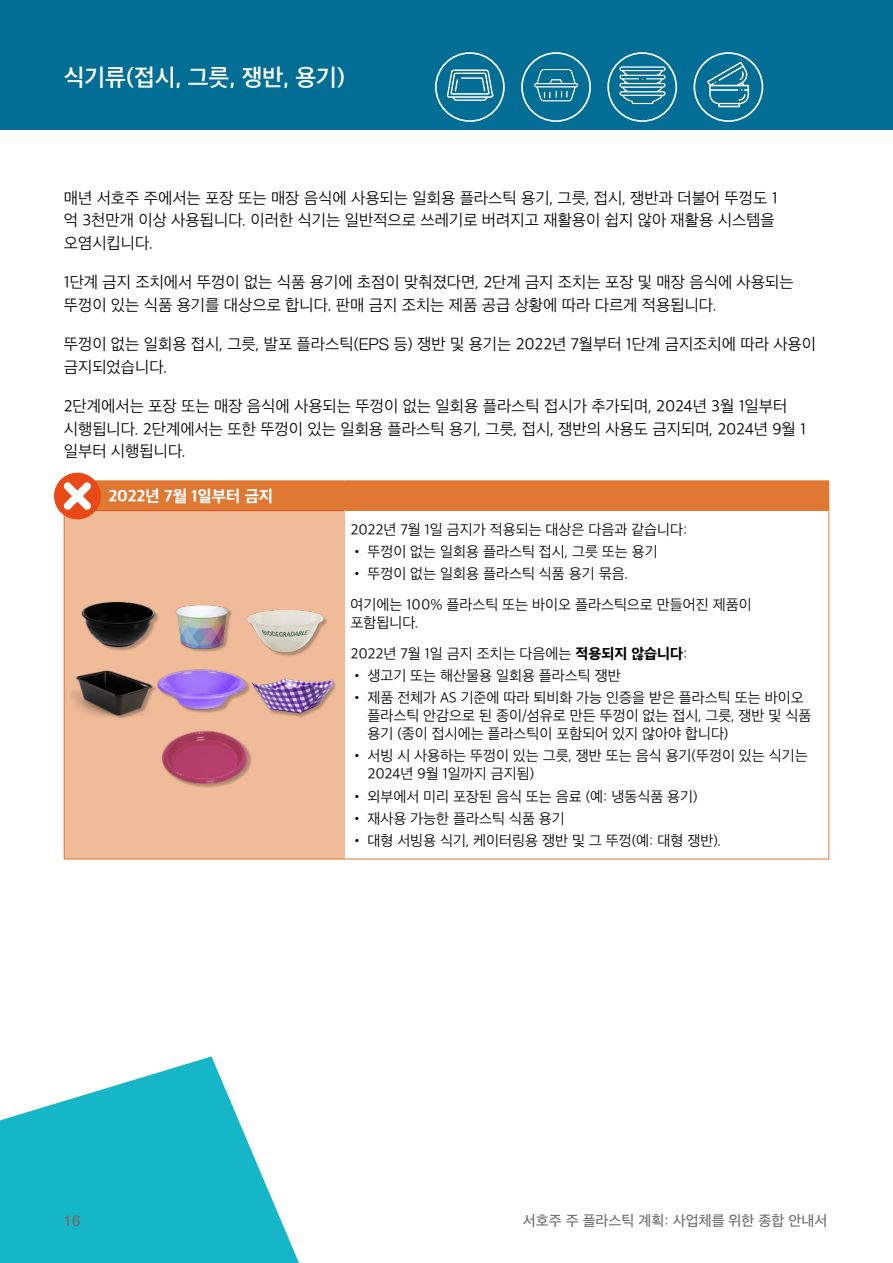
<style>
.page{position:relative;width:893px;height:1263px;background:#fff}
.page>*{position:absolute;margin:0;border:0;box-sizing:border-box;transform-origin:0 0}
.t1{font:600 24px "Apple SD Gothic Neo";color:#fff}
.t2{font:300 16.5px/22.5px "Apple SD Gothic Neo";color:#000}
.t3{font:800 16.5px "Apple SD Gothic Neo";color:#fff}
.t4{font:300 15px/18px "Apple SD Gothic Neo";color:#000}
.t5{font:500 15px "Apple SD Gothic Neo";color:#706f6f}
.t6{font:500 15px "Helvetica Neue LT Std";color:#706f6f}
.s1{font-family:"Helvetica Neue LT Std"}
.s2{font-weight:800}
</style>
<div class="page">
<div style="left:0;top:0;width:893px;height:130px;background:#026e95"></div>
<div style="left:64px;top:481px;width:765px;height:29px;background:#df7833"></div>
<div style="left:64px;top:510px;width:280px;height:349px;background:#efbb99"></div>
<hr style="left:64px;top:480px;width:280px;height:1px;background:#df7833">
<hr style="left:344px;top:480px;width:485px;height:1px;background:#df7833">
<hr style="left:828px;top:510px;width:1px;height:349px;background:#df7833">
<hr style="left:64px;top:510px;width:1px;height:349px;background:#df7833">
<hr style="left:65px;top:510px;width:279px;height:1px;background:#e84917">
<hr style="left:64px;top:859px;width:280px;height:1px;background:#df7833">
<hr style="left:344px;top:859px;width:485px;height:1px;background:#df7833">
<img style="left:162px;top:736px;width:90px;height:52px">
<img style="left:81px;top:601px;width:78px;height:40px">
<img style="left:247px;top:610px;width:80px;height:35px">
<img style="left:175px;top:605px;width:57px;height:40px">
<img style="left:71px;top:641px;width:85px;height:78px">
<img style="left:157px;top:645px;width:177px;height:91px">
<div style="left:252px;top:680px;width:85px;height:38px;background:#000;opacity:.25"></div>
<svg style="left:0;top:1056px;width:299px;height:207px;fill:#15b6c8"></svg>
<div style="left:54px;top:473px;width:47px;height:46px;background:#e84917;border-radius:50%"></div>
<svg style="left:63px;top:482px;width:28px;height:28px"></svg>
<div style="left:693px;top:52px;width:70px;height:70px;border:2px solid #fff;border-radius:50%"></div>
<div style="left:607px;top:52px;width:70px;height:70px;border:2px solid #fff;border-radius:50%"></div>
<div style="left:521px;top:52px;width:70px;height:70px;border:2px solid #fff;border-radius:50%"></div>
<div style="left:435px;top:52px;width:70px;height:70px;border:2px solid #fff;border-radius:50%"></div>
<img style="left:532px;top:61px;width:48px;height:41px">
<img style="left:446px;top:61px;width:48px;height:41px">
<img style="left:618px;top:61px;width:48px;height:44px">
<img style="left:705px;top:61px;width:47px;height:47px">
<h1 class="t1" style="left:64px;top:60px;width:283px">식기류(접시, 그릇, 쟁반, 용기)</h1>
<p class="t2" style="left:64px;top:186px;width:715px">매년 서호주 주에서는 포장 또는 매장 음식에 사용되는 일회용 플라스틱 용기, 그릇, 접시, 쟁반과 더불어 뚜껑도 1 억 3천만개 이상 사용됩니다. 이러한 식기는 일반적으로 쓰레기로 버려지고 재활용이 쉽지 않아 재활용 시스템을 오염시킵니다.</p>
<p class="t2" style="left:64px;top:270px;width:731px">1단계 금지 조치에서 뚜껑이 없는 식품 용기에 초점이 맞춰졌다면, 2단계 금지 조치는 포장 및 매장 음식에 사용되는 뚜껑이 있는 식품 용기를 대상으로 합니다. 판매 금지 조치는 제품 공급 상황에 따라 다르게 적용됩니다.</p>
<p class="t2" style="left:64px;top:332px;width:754px">뚜껑이 없는 일회용 접시, 그릇, 발포 플라스틱(<span class="s1">EPS</span> 등) 쟁반 및 용기는 2022년 7월부터 1단계 금지조치에 따라 사용이 금지되었습니다.</p>
<p class="t2" style="left:64px;top:394px;width:744px">2단계에서는 포장 또는 매장 음식에 사용되는 뚜껑이 없는 일회용 플라스틱 접시가 추가되며, 2024년 3월 1일부터 시행됩니다. 2단계에서는 또한 뚜껑이 있는 일회용 플라스틱 용기, 그릇, 접시, 쟁반의 사용도 금지되며, 2024년 9월 1 일부터 시행됩니다.</p>
<p class="t3" style="left:108px;top:484px;width:166px">2022년 7월 1일부터 금지</p>
<p class="t4" style="left:350px;top:519px;width:339px">2022년 7월 1일 금지가 적용되는 대상은 다음과 같습니다:</p>
<p class="t4" style="left:350px;top:541px;width:309px">• 뚜껑이 없는 일회용 플라스틱 접시, 그릇 또는 용기</p>
<p class="t4" style="left:350px;top:557px;width:403px;line-height:30.8px">• 뚜껑이 없는 일회용 플라스틱 식품 용기 묶음.<br>여기에는 100% 플라스틱 또는 바이오 플라스틱으로 만들어진 제품이</p>
<p class="t4" style="left:350px;top:606px;width:339px;line-height:30.8px">포함됩니다.<br>2022년 7월 1일 금지 조치는 다음에는 <span class="s2">적용되지 않습니다</span>:</p>
<p class="t4" style="left:350px;top:665px;width:272px">• 생고기 또는 해산물용 일회용 플라스틱 쟁반</p>
<p class="t4" style="left:367px;top:688px;width:445px;text-indent:-17px">• 제품 전체가 AS 기준에 따라 퇴비화 가능 인증을 받은 플라스틱 또는 바이오 플라스틱 안감으로 된 종이/섬유로 만든 뚜껑이 없는 접시, 그릇, 쟁반 및 식품 용기 (종이 접시에는 플라스틱이 포함되어 있지 않아야 합니다)</p>
<p class="t4" style="left:367px;top:746px;width:442px;text-indent:-17px">• 서빙 시 사용하는 뚜껑이 있는 그릇, 쟁반 또는 음식 용기(뚜껑이 있는 식기는<br>2024년 9월 1일까지 금지됨)</p>
<p class="t4" style="left:350px;top:786px;width:349px">• 외부에서 미리 포장된 음식 또는 음료 (예: 냉동식품 용기)</p>
<p class="t4" style="left:350px;top:808px;width:216px">• 재사용 가능한 플라스틱 식품 용기</p>
<p class="t4" style="left:350px;top:831px;width:370px">• 대형 서빙용 식기, 케이터링용 쟁반 및 그 뚜껑(예: 대형 쟁반).</p>
<p class="t6" style="left:64px;top:1212px;width:18px">16</p>
<p class="t5" style="left:523px;top:1210px;width:306px">서호주 주 플라스틱 계획: 사업체를 위한 종합 안내서</p>
</div>
